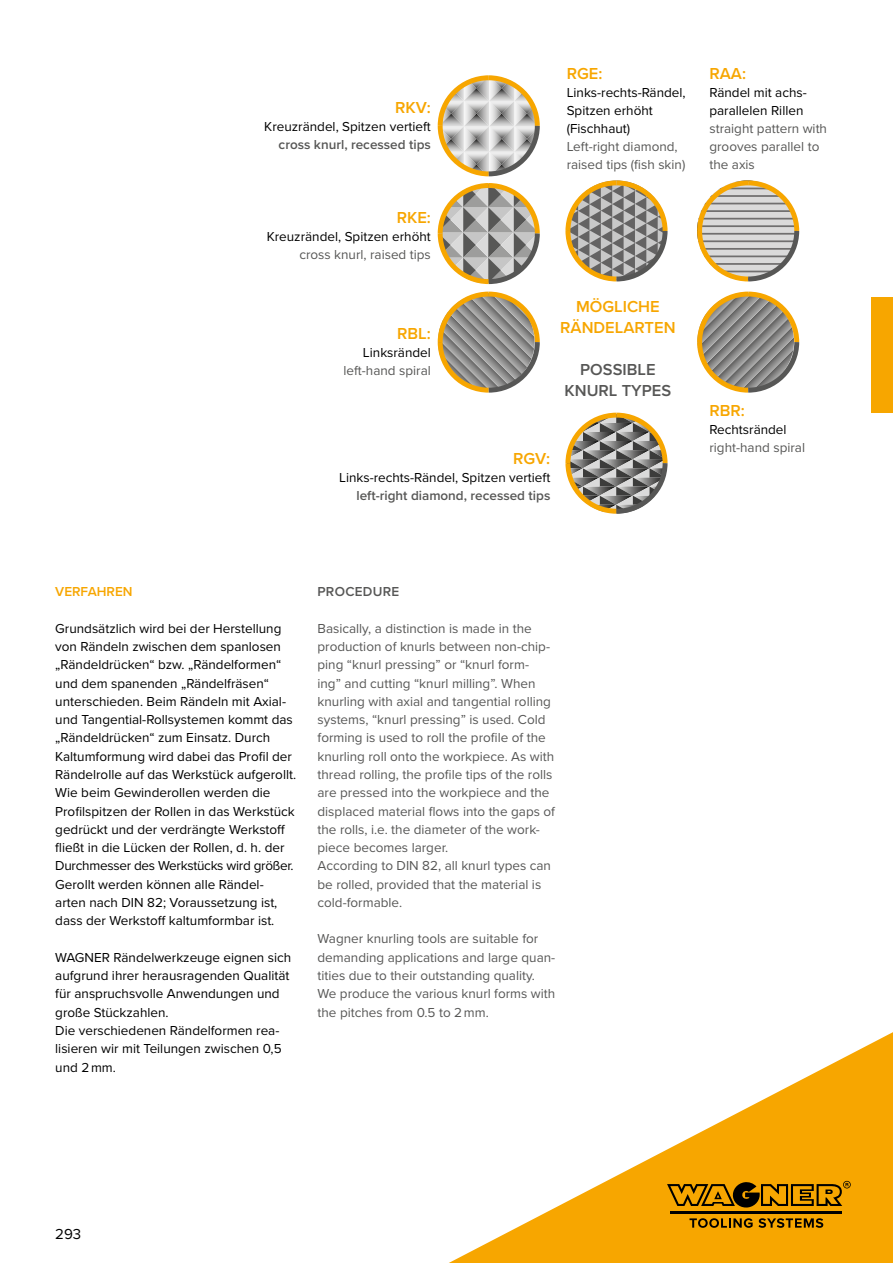
<style>
.page{position:relative;width:893px;height:1263px;background:#fff}
.page>*{position:absolute;margin:0;border:0;box-sizing:border-box;transform-origin:0 0}
.t1{font:600 16.5px/21px "Proxima Nova";color:#f7a600;text-align:center}
.t2{font:600 16.5px/21px "Proxima Nova";color:#575756;text-align:center}
.t3{font:15px "Proxima Nova";color:#000}
.t4{font:13.5px/18.3px "Proxima Nova";color:#000}
.t5{font:13.5px/18.3px "Proxima Nova";color:#575756}
.t6{font:600 13.5px "Proxima Nova";color:#575756}
.t7{font:600 13.5px "Proxima Nova";color:#f7a600}
.t8{font:600 13.5px "Proxima Nova";letter-spacing:.02em;color:#575756}
</style>
<div class="page">
<svg style="left:449px;top:1032px;width:444px;height:231px"></svg>
<hr style="left:671px;top:1211px;width:171px;height:2px;background:#000">
<svg style="left:667px;top:1181px;width:184px;height:27px;background:#a56e00"></svg>
<svg style="left:689px;top:1218px;width:134px;height:10px"></svg>
<svg style="left:565px;top:180px;width:103px;height:102px"></svg>
<svg style="left:565px;top:412px;width:103px;height:102px"></svg>
<svg style="left:697px;top:180px;width:103px;height:213px"></svg>
<svg style="left:437px;top:75px;width:103px;height:318px"></svg>
<div style="left:872px;top:298px;width:21px;height:115px;background:#f7a600"></div>
<p class="t1" style="left:395px;top:96px;width:37px">RKV:</p>
<p class="t4" style="left:264px;top:116px;width:168px">Kreuzrändel, Spitzen vertieft</p>
<p class="t6" style="left:279px;top:134px;width:154px">cross knurl, recessed tips</p>
<p class="t1" style="left:397px;top:207px;width:36px">RKE:</p>
<p class="t4" style="left:267px;top:227px;width:166px">Kreuzrändel, Spitzen erhöht</p>
<p class="t5" style="left:299px;top:245px;width:133px">cross knurl, raised tips</p>
<p class="t1" style="left:397px;top:322px;width:35px">RBL:</p>
<p class="t4" style="left:363px;top:343px;width:69px">Linksrändel</p>
<p class="t5" style="left:343px;top:361px;width:89px">left-hand spiral</p>
<p class="t1" style="left:567px;top:62px;width:37px">RGE:</p>
<p class="t4" style="left:567px;top:83px;width:121px">Links-rechts-Rändel,<br>Spitzen erhöht (Fischhaut)</p>
<p class="t5" style="left:567px;top:137px;width:120px">Left-right diamond, raised tips (fish skin)</p>
<p class="t1" style="left:560px;top:295px;width:117px">MÖGLICHE<br>RÄNDELARTEN</p>
<p class="t2" style="left:565px;top:358px;width:108px">POSSIBLE<br>KNURL TYPES</p>
<p class="t1" style="left:513px;top:448px;width:39px">RGV:</p>
<p class="t4" style="left:339px;top:468px;width:213px">Links-rechts-Rändel, Spitzen vertieft</p>
<p class="t6" style="left:356px;top:486px;width:195px">left-right diamond, recessed tips</p>
<p class="t1" style="left:709px;top:62px;width:38px">RAA:</p>
<p class="t4" style="left:709px;top:83px;width:99px">Rändel mit achs&shy;parallelen Rillen</p>
<p class="t5" style="left:709px;top:119px;width:119px">straight pattern with grooves parallel to the axis</p>
<p class="t1" style="left:709px;top:399px;width:37px">RBR:</p>
<p class="t4" style="left:709px;top:419px;width:79px">Rechtsrändel</p>
<p class="t5" style="left:709px;top:437px;width:97px">right-hand spiral</p>
<p class="t7" style="left:55px;top:582px;width:79px">VERFAHREN</p>
<p class="t4" style="left:55px;top:618px;width:242px">Grundsätzlich wird bei der Herstellung von Rändeln zwischen dem spanlosen „Rändeldrücken“ bzw. „Rändelformen“ und dem spanenden „Rändelfräsen“ unterschieden. Beim Rändeln mit Axial&shy;und Tangential-Rollsystemen kommt das „Rändeldrücken“ zum Einsatz. Durch Kaltumformung wird dabei das Profil der Rändelrolle auf das Werkstück aufgerollt.<br>Wie beim Gewinderollen werden die Profilspitzen der Rollen in das Werkstück gedrückt und der verdrängte Werkstoff fließt in die Lücken der Rollen, d. h. der Durchmesser des Werkstücks wird größer.<br>Gerollt werden können alle Rändel&shy;arten nach DIN 82; Voraussetzung ist, dass der Werkstoff kaltumformbar ist.</p>
<p class="t4" style="left:55px;top:947px;width:238px">WAGNER Rändelwerkzeuge eignen sich aufgrund ihrer herausragenden Qualität für anspruchsvolle Anwendungen und große Stückzahlen.<br>Die verschiedenen Rändelformen rea&shy;lisieren wir mit Teilungen zwischen 0,5 und 2 mm.</p>
<p class="t8" style="left:317px;top:581px;width:83px">PROCEDURE</p>
<p class="t5" style="left:317px;top:618px;width:239px">Basically, a distinction is made in the production of knurls between non-chip&shy;ping “knurl pressing” or “knurl form&shy;ing” and cutting “knurl milling”. When knurling with axial and tangential rolling systems, “knurl pressing” is used. Cold forming is used to roll the profile of the knurling roll onto the workpiece. As with thread rolling, the profile tips of the rolls are pressed into the workpiece and the displaced material flows into the gaps of the rolls, i.e. the diameter of the work&shy;piece becomes larger.<br>According to DIN 82, all knurl types can be rolled, provided that the material is cold-formable.</p>
<p class="t5" style="left:317px;top:929px;width:239px">Wagner knurling tools are suitable for demanding applications and large quan&shy;tities due to their outstanding quality.<br>We produce the various knurl forms with the pitches from 0.5 to 2 mm.</p>
<p class="t3" style="left:55px;top:1222px;width:28px">293</p>
</div>
